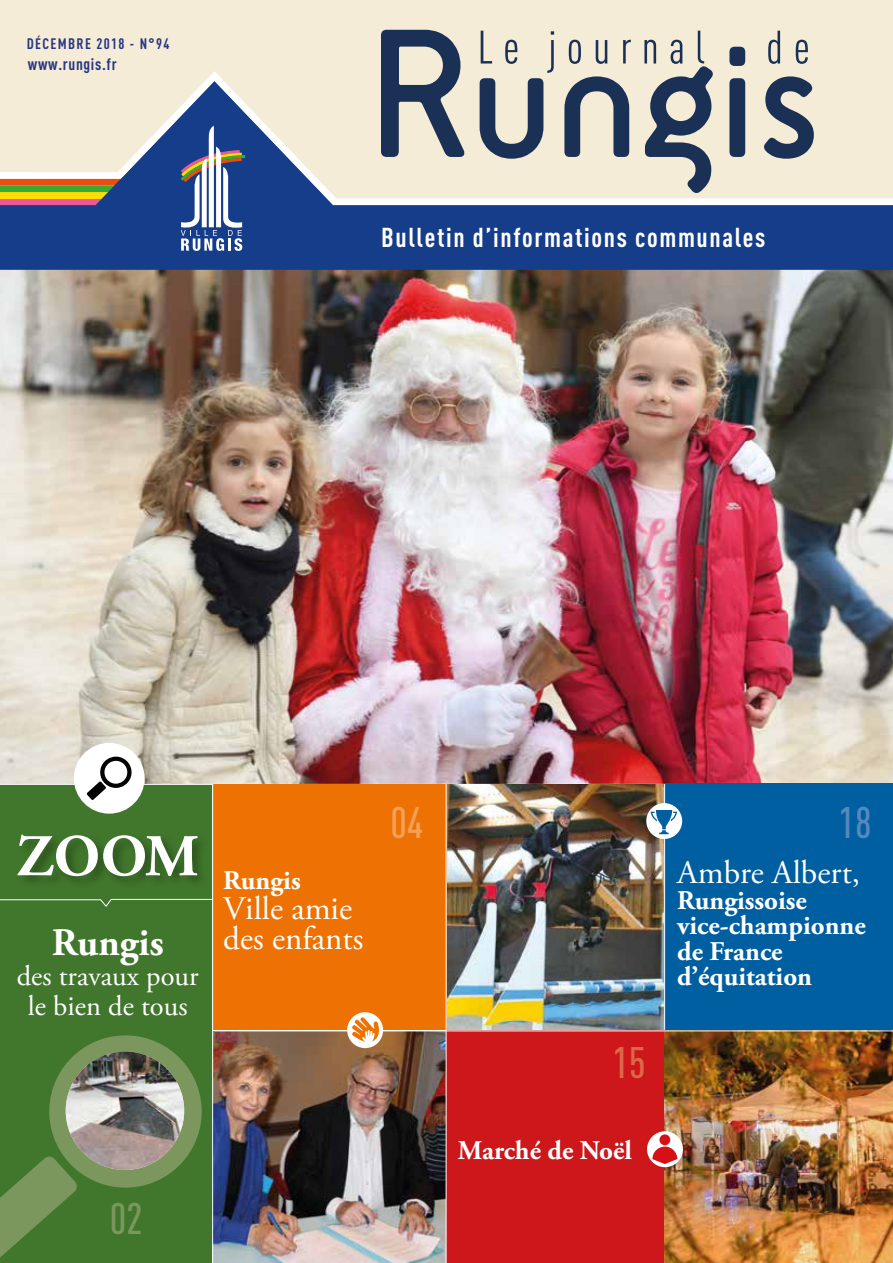
<style>
.page{position:relative;width:893px;height:1263px;background:#fff}
.page>*{position:absolute;margin:0;border:0;box-sizing:border-box;transform-origin:0 0}
.t1{font:700 59.1px "Adobe Garamond Pro";color:#fff}
.t2{font:500 43.5px "DIN Cond";color:#7c975d}
.t3{font:500 43.5px "DIN Cond";color:#5687bd}
.t4{font:500 43.5px "DIN Cond";color:#dc674c}
.t5{font:500 43.5px "DIN Cond";color:#f59f57}
.t6{font:700 39px "Adobe Garamond Pro";color:#fff}
.t7{font:33px/30px "Adobe Garamond Pro";color:#fff}
.t8{font:28.5px/30px "Adobe Garamond Pro";color:#fff;text-align:center}
.t9{font:700 27px/25.5px "Adobe Garamond Pro";color:#fff}
.t10{font:700 27px "DIN Cond";letter-spacing:.06em;color:#fff}
.t11{font:700 16.5px "DIN Cond";letter-spacing:.04em;color:#283583}
.t12{font:700 15px "DIN Cond";letter-spacing:.09em;color:#283583}
</style>
<div class="page">
<img style="left:0;top:270px;width:893px;height:514px">
<div style="left:0;top:0;width:893px;height:218px;background:#f4ecd6"></div>
<div style="left:0;top:784px;width:212px;height:479px;background:#41772c"></div>
<div style="left:16px;top:833px;width:195px;height:57px;background:#000;opacity:.3"></div>
<svg style="left:0;top:899px;width:212px;height:8px"></svg>
<svg style="left:0;top:1035px;width:202px;height:223px"></svg>
<img style="left:66px;top:1051px;width:118px;height:119px;border-radius:59px">
<svg style="left:381px;top:30px;width:80px;height:41px"></svg>
<svg style="left:729px;top:47px;width:16px;height:19px"></svg>
<svg style="left:480px;top:31px;width:74px;height:40px"></svg>
<svg style="left:569px;top:40px;width:12px;height:24px"></svg>
<svg style="left:596px;top:40px;width:11px;height:24px"></svg>
<svg style="left:623px;top:40px;width:8px;height:24px"></svg>
<svg style="left:644px;top:31px;width:68px;height:40px"></svg>
<svg style="left:768px;top:31px;width:12px;height:33px"></svg>
<svg style="left:796px;top:40px;width:12px;height:24px"></svg>
<div style="left:0;top:205px;width:893px;height:65px;background:#153d8a"></div>
<svg style="left:181px;top:205px;width:64px;height:46px"></svg>
<svg style="left:0;top:71px;width:893px;height:134px"></svg>
<hr style="left:0;top:784px;width:893px;height:1px;background:#fff">
<img style="left:447px;top:785px;width:217px;height:245px">
<img style="left:213px;top:1031px;width:233px;height:232px">
<div style="left:213px;top:784px;width:233px;height:246px;background:#ee7203"></div>
<div style="left:665px;top:784px;width:228px;height:387px;background:#005fa1"></div>
<div style="left:446px;top:1030px;width:219px;height:233px;background:#cd171a"></div>
<img style="left:665px;top:1031px;width:228px;height:232px">
<hr style="left:214px;top:1030px;width:679px;height:1px;background:#fff">
<hr style="left:446px;top:784px;width:1px;height:479px;background:#fff">
<div style="left:74px;top:743px;width:71px;height:71px;background:#fff;border-radius:50%"></div>
<svg style="left:87px;top:757px;width:45px;height:43px"></svg>
<div style="left:647px;top:1131px;width:36px;height:36px;background:#fff;border-radius:50%"></div>
<svg style="left:652px;top:1146px;width:25px;height:18px"></svg>
<div style="left:659px;top:1134px;width:11px;height:11px;background:#d71016;border-radius:50%"></div>
<div style="left:646px;top:803px;width:36px;height:36px;background:#fff;border-radius:50%"></div>
<svg style="left:651px;top:810px;width:26px;height:24px"></svg>
<div style="left:347px;top:1012px;width:36px;height:36px;background:#fff;border-radius:50%"></div>
<svg style="left:352px;top:1016px;width:27px;height:28px"></svg>
<p class="t12" style="left:27px;top:35px;width:144px">DÉCEMBRE 2018 - N°94</p>
<p class="t11" style="left:28px;top:54px;width:90px">www.rungis.fr</p>
<p class="t10" style="left:381px;top:221px;width:386px">Bulletin d’informations communales</p>
<h1 class="t1" style="left:17px;top:822px;width:183px">ZOOM</h1>
<h3 class="t6" style="left:52px;top:920px;width:113px">Rungis</h3>
<p class="t8" style="left:17px;top:962px;width:183px">des travaux pour le bien de tous</p>
<p class="t9" style="left:223px;top:869px;width:79px">Rungis</p>
<p class="t7" style="left:223px;top:895px;width:142px">Ville amie des enfants</p>
<h2 class="t5" style="left:390px;top:797px;width:35px">04</h2>
<h2 class="t2" style="left:110px;top:1193px;width:35px">02</h2>
<h2 class="t4" style="left:613px;top:1037px;width:35px">15</h2>
<p class="t9" style="left:458px;top:1138px;width:176px">Marché de Noël</p>
<h2 class="t3" style="left:838px;top:797px;width:35px">18</h2>
<p class="t7" style="left:677px;top:859px;width:184px">Ambre Albert,</p>
<p class="t9" style="left:677px;top:888px;width:190px">Rungissoise vice-championne de France d’équitation</p>
</div>
